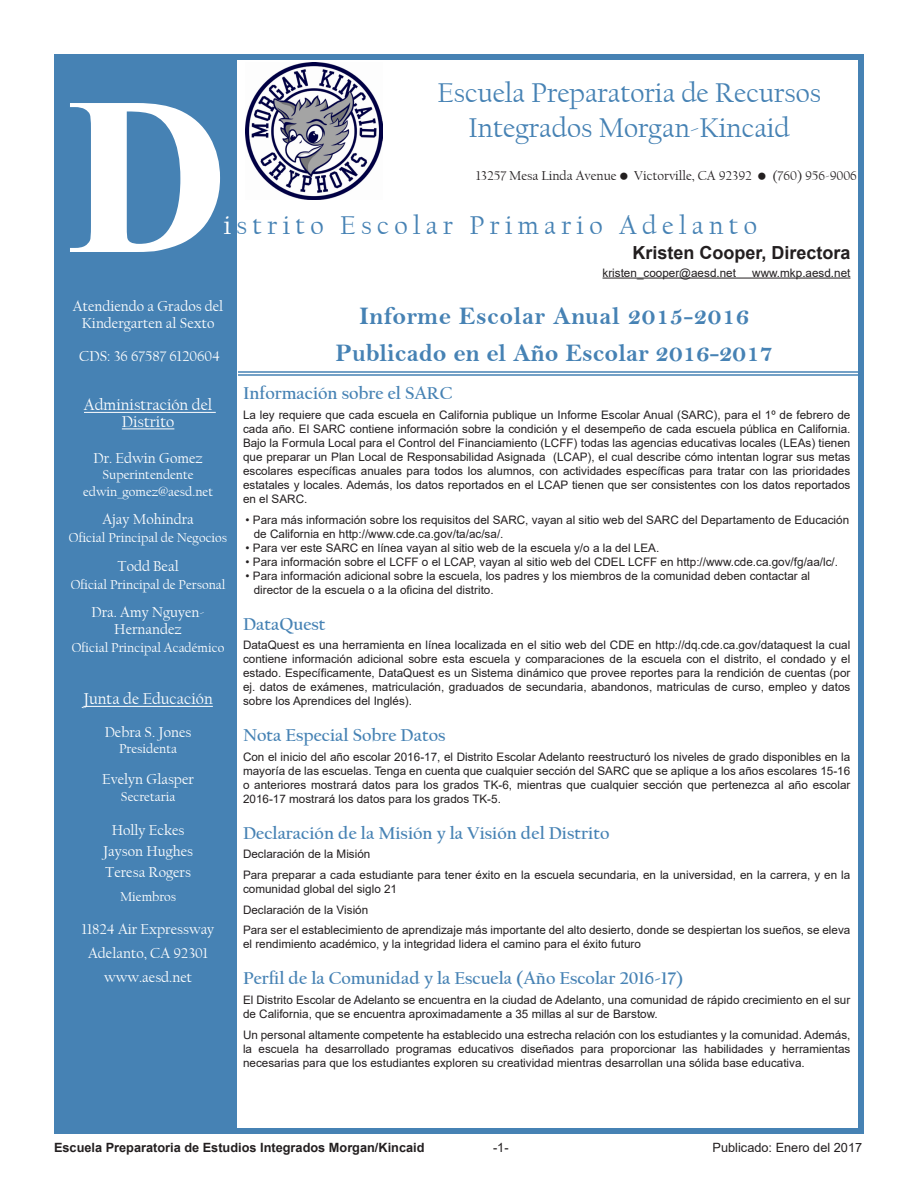
<style>
.page{position:relative;width:918px;height:1188px;background:#fff}
.page>*{position:absolute;margin:0;border:0;box-sizing:border-box;transform-origin:0 0}
.FooterRight{font:700 225px "Times New Roman";color:#fff}
.District_Header{font:28.5px/34.5px "Californian FB";color:#4682b4;text-align:center}
.FooterRight-2{font:27px "Californian FB";letter-spacing:.2em;color:#4682b4}
.Element_Subhead_-_Ce{font:25.5px "Bell MT Bold";color:#4682b4}
.FooterRight-3{font:25.5px "Bell MT Bold";letter-spacing:.02em;color:#4682b4}
.Element_Header{font:700 18px "Californian FB";color:#4682b4}
.Body_Text_-_Left_Jus{font:700 18px "Arial";color:#231f20}
.Body_Text_-_Centered{font:16.5px/16.5px "Californian FB";color:#fff;text-align:center}
.Body_Text_-_Centered-2{font:15px/16.5px "Californian FB";color:#fff;text-align:center}
.Body_Text_-_Centered-3{font:13.5px "Californian FB";color:#fff}
.FooterRight-4{font:13.5px "Californian FB";color:#231f20}
.Page_Numbers{font:700 12.75px "Arial";color:#231f20}
.Page_Numbers-2{font:12.75px "Arial";color:#231f20}
.Body_Text_-_Left_Jus-2{font:11.7px/14.1px "Arial";color:#231f20;text-align:justify}
.Bullets_-_Cell_Inden{font:11.7px/14.1px "Arial";color:#231f20}
.s1{color:#fff}
</style>
<div class="page">
<div style="left:54px;top:54px;width:810px;height:1080px;border:6px solid #4682b4"></div>
<div style="left:60px;top:59px;width:176px;height:1071px;background:#4682b4"></div>
<hr style="left:84px;top:412px;width:132px;height:1px;background:#fff">
<hr style="left:122px;top:428px;width:52px;height:1px;background:#fff">
<hr style="left:83px;top:706px;width:130px;height:1px;background:#fff">
<div style="left:59px;top:58px;width:178px;height:1073px;border:2px solid #4682b4"></div>
<hr style="left:238px;top:371px;width:622px;height:2px;background:#4682b4">
<hr style="left:238px;top:374px;width:622px;height:2px;background:#4682b4">
<img style="left:246px;top:63px;width:137px;height:137px">
<hr style="left:603px;top:278px;width:247px;height:1px;background:#231f20">
<p class="District_Header" style="left:437px;top:76px;width:385px">Escuela Preparatoria de Recursos<br>Integrados Morgan-Kincaid</p>
<p class="FooterRight-4" style="left:476px;top:168px;width:382px">13257 Mesa Linda Avenue • Victorville, CA 92392 • (760) 956-9006</p>
<p class="FooterRight" style="left:67px;top:14px;width:164px">D</p>
<p class="FooterRight-2" style="left:224px;top:210px;width:535px"><span class="s1">i</span>strito Escolar Primario Adelanto</p>
<p class="Body_Text_-_Left_Jus" style="left:632px;top:240px;width:220px">Kristen Cooper, Directora</p>
<p class="Body_Text_-_Left_Jus-2" style="left:603px;top:266px;width:135px">kristen_cooper@aesd.net</p>
<p class="Body_Text_-_Left_Jus-2" style="left:752px;top:266px;width:100px">www.mkp.aesd.net</p>
<p class="Body_Text_-_Centered-2" style="left:73px;top:298px;width:152px">Atendiendo a Grados del<br>Kindergarten al Sexto</p>
<p class="Body_Text_-_Centered-2" style="left:79px;top:348px;width:142px">CDS: 36 67587 6120604</p>
<p class="Body_Text_-_Centered" style="left:84px;top:397px;width:130px">Administración del<br>Distrito</p>
<p class="Body_Text_-_Centered-2" style="left:93px;top:450px;width:111px">Dr. Edwin Gomez</p>
<p class="Body_Text_-_Centered-3" style="left:102px;top:467px;width:93px">Superintendente</p>
<p class="Body_Text_-_Centered-3" style="left:83px;top:484px;width:132px">edwin_gomez@aesd.net</p>
<p class="Body_Text_-_Centered-2" style="left:102px;top:511px;width:93px">Ajay Mohindra</p>
<p class="Body_Text_-_Centered-3" style="left:69px;top:530px;width:160px">Oficial Principal de Negocios</p>
<p class="Body_Text_-_Centered-2" style="left:118px;top:558px;width:63px">Todd Beal</p>
<p class="Body_Text_-_Centered-3" style="left:71px;top:577px;width:156px">Oficial Principal de Personal</p>
<p class="Body_Text_-_Centered-2" style="left:92px;top:604px;width:115px">Dra. Amy Nguyen-<br>Hernandez</p>
<p class="Body_Text_-_Centered-3" style="left:72px;top:640px;width:154px">Oficial Principal Académico</p>
<p class="Body_Text_-_Centered" style="left:83px;top:691px;width:131px">Junta de Educación</p>
<p class="Body_Text_-_Centered-2" style="left:105px;top:724px;width:88px">Debra S. Jones</p>
<p class="Body_Text_-_Centered-3" style="left:119px;top:741px;width:60px">Presidenta</p>
<p class="Body_Text_-_Centered-2" style="left:102px;top:771px;width:93px">Evelyn Glasper</p>
<p class="Body_Text_-_Centered-3" style="left:121px;top:789px;width:56px">Secretaria</p>
<p class="Body_Text_-_Centered-2" style="left:112px;top:822px;width:74px">Holly Eckes</p>
<p class="Body_Text_-_Centered-2" style="left:103px;top:843px;width:92px">Jayson Hughes</p>
<p class="Body_Text_-_Centered-2" style="left:105px;top:864px;width:87px">Teresa Rogers</p>
<p class="Body_Text_-_Centered-3" style="left:120px;top:889px;width:58px">Miembros</p>
<p class="Body_Text_-_Centered-2" style="left:82px;top:921px;width:134px">11824 Air Expressway</p>
<p class="Body_Text_-_Centered-2" style="left:88px;top:945px;width:121px">Adelanto, CA 92301</p>
<p class="Body_Text_-_Centered-2" style="left:104px;top:969px;width:90px">www.aesd.net</p>
<p class="FooterRight-3" style="left:359px;top:301px;width:392px">Informe Escolar Anual 2015-2016</p>
<p class="Element_Subhead_-_Ce" style="left:336px;top:338px;width:439px">Publicado en el Año Escolar 2016-2017</p>
<p class="Element_Header" style="left:243px;top:383px;width:211px">Información sobre el SARC</p>
<p class="Body_Text_-_Left_Jus-2" style="left:243px;top:407px;width:609px">La ley requiere que cada escuela en California publique un Informe Escolar Anual (SARC), para el 1º de febrero de cada año. El SARC contiene información sobre la condición y el desempeño de cada escuela pública en California.<br>Bajo la Formula Local para el Control del Financiamiento (LCFF) todas las agencias educativas locales (LEAs) tienen que preparar un Plan Local de Responsabilidad Asignada (LCAP), el cual describe cómo intentan lograr sus metas escolares específicas anuales para todos los alumnos, con actividades específicas para tratar con las prioridades estatales y locales. Además, los datos reportados en el LCAP tienen que ser consistentes con los datos reportados en el SARC.</p>
<p class="Bullets_-_Cell_Inden" style="left:254px;top:512px;width:597px;text-indent:-8px">• Para más información sobre los requisitos del SARC, vayan al sitio web del SARC del Departamento de Educación de California en http://www.cde.ca.gov/ta/ac/sa/.</p>
<p class="Bullets_-_Cell_Inden" style="left:246px;top:540px;width:415px">• Para ver este SARC en línea vayan al sitio web de la escuela y/o a la del LEA.</p>
<p class="Bullets_-_Cell_Inden" style="left:246px;top:554px;width:594px">• Para información sobre el LCFF o el LCAP, vayan al sitio web del CDEL LCFF en http://www.cde.ca.gov/fg/aa/lc/.</p>
<p class="Bullets_-_Cell_Inden" style="left:254px;top:569px;width:558px;text-indent:-8px">• Para información adicional sobre la escuela, los padres y los miembros de la comunidad deben contactar al director de la escuela o a la oficina del distrito.</p>
<p class="Element_Header" style="left:243px;top:614px;width:84px">DataQuest</p>
<p class="Body_Text_-_Left_Jus-2" style="left:243px;top:638px;width:609px">DataQuest es una herramienta en línea localizada en el sitio web del CDE en http://dq.cde.ca.gov/dataquest la cual contiene información adicional sobre esta escuela y comparaciones de la escuela con el distrito, el condado y el estado. Específicamente, DataQuest es un Sistema dinámico que provee reportes para la rendición de cuentas (por ej. datos de exámenes, matriculación, graduados de secundaria, abandonos, matriculas de curso, empleo y datos sobre los Aprendices del Inglés).</p>
<p class="Element_Header" style="left:243px;top:725px;width:204px">Nota Especial Sobre Datos</p>
<p class="Body_Text_-_Left_Jus-2" style="left:243px;top:749px;width:609px">Con el inicio del año escolar 2016-17, el Distrito Escolar Adelanto reestructuró los niveles de grado disponibles en la mayoría de las escuelas. Tenga en cuenta que cualquier sección del SARC que se aplique a los años escolares 15-16 o anteriores mostrará datos para los grados TK-6, mientras que cualquier sección que pertenezca al año escolar 2016-17 mostrará los datos para los grados TK-5.</p>
<p class="Element_Header" style="left:243px;top:822px;width:368px">Declaración de la Misión y la Visión del Distrito</p>
<p class="Body_Text_-_Left_Jus-2" style="left:243px;top:847px;width:129px">Declaración de la Misión</p>
<p class="Body_Text_-_Left_Jus-2" style="left:243px;top:868px;width:609px">Para preparar a cada estudiante para tener éxito en la escuela secundaria, en la universidad, en la carrera, y en la comunidad global del siglo 21</p>
<p class="Body_Text_-_Left_Jus-2" style="left:243px;top:902px;width:127px">Declaración de la Visión</p>
<p class="Body_Text_-_Left_Jus-2" style="left:243px;top:923px;width:609px">Para ser el establecimiento de aprendizaje más importante del alto desierto, donde se despiertan los sueños, se eleva el rendimiento académico, y la integridad lidera el camino para el éxito futuro</p>
<p class="Element_Header" style="left:243px;top:968px;width:442px">Perfil de la Comunidad y la Escuela (Año Escolar 2016-17)</p>
<p class="Body_Text_-_Left_Jus-2" style="left:243px;top:992px;width:609px">El Distrito Escolar de Adelanto se encuentra en la ciudad de Adelanto, una comunidad de rápido crecimiento en el sur de California, que se encuentra aproximadamente a 35 millas al sur de Barstow.</p>
<p class="Body_Text_-_Left_Jus-2" style="left:243px;top:1027px;width:609px">Un personal altamente competente ha establecido una estrecha relación con los estudiantes y la comunidad. Además, la escuela ha desarrollado programas educativos diseñados para proporcionar las habilidades y herramientas necesarias para que los estudiantes exploren su creatividad mientras desarrollan una sólida base educativa.</p>
<p class="Page_Numbers" style="left:54px;top:1139px;width:372px">Escuela Preparatoria de Estudios Integrados Morgan/Kincaid</p>
<p class="Page_Numbers-2" style="left:493px;top:1139px;width:17px">-1-</p>
<p class="Page_Numbers-2" style="left:713px;top:1139px;width:151px">Publicado: Enero del 2017</p>
</div>
